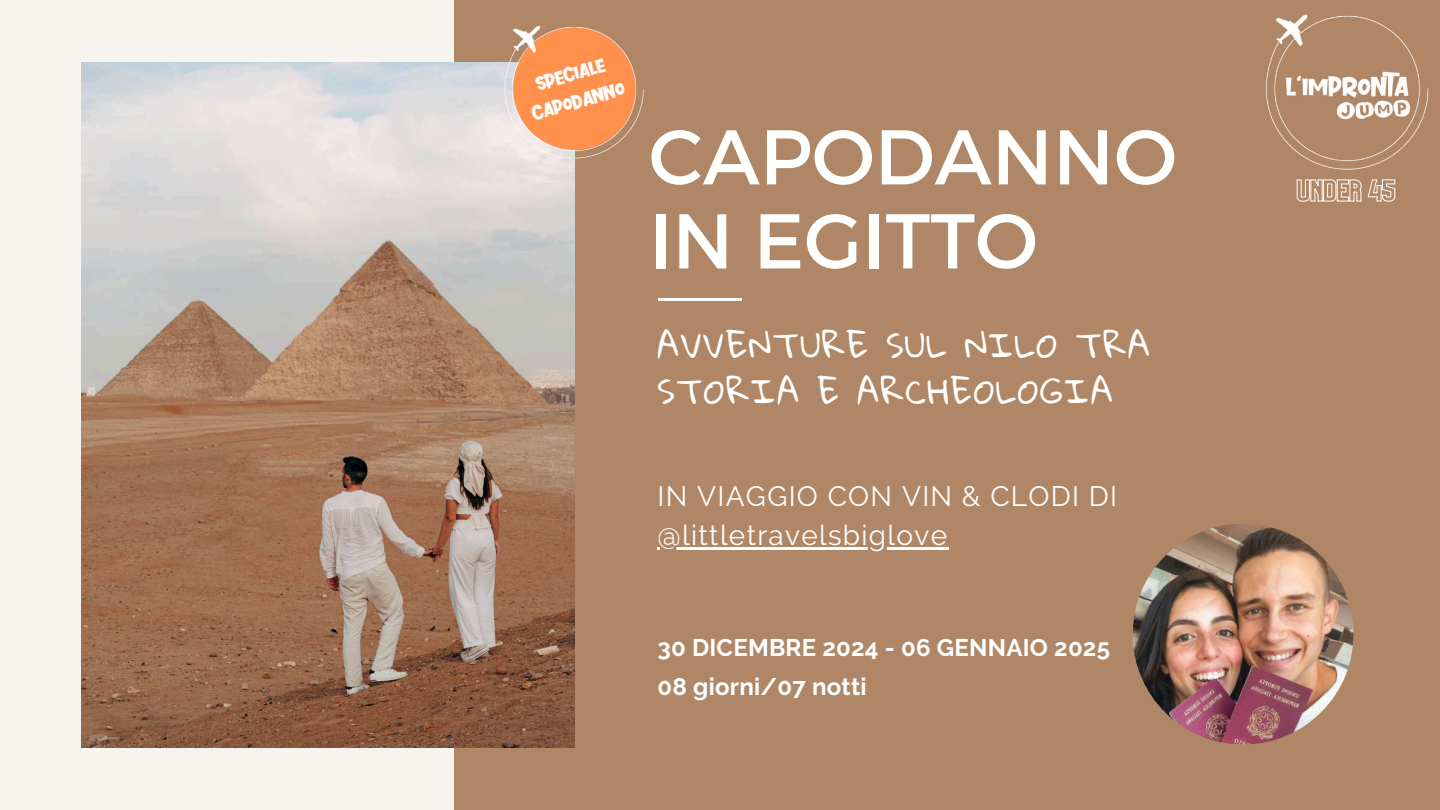
<style>
.page{position:relative;width:1440px;height:810px;background:#f7f4f0}
.page>*{position:absolute;margin:0;border:0;box-sizing:border-box;transform-origin:0 0}
.t1{font:77.4px/84px "Montserrat";color:#fff}
.t2{font:33px/45.8px "Gloria Hallelujah";letter-spacing:.05em;color:#fff}
.t3{font:28px/39px "Raleway";letter-spacing:.045em;color:#fff}
.t4{font:700 24px/39px "Raleway";letter-spacing:.01em;color:#fff}
.t5{font:20.2px/27.8px "Cupid Deer";color:#fdfefe;text-align:center}
</style>
<div class="page">
<div style="left:454px;top:0;width:986px;height:810px;background:#b08766"></div>
<img style="left:81px;top:62px;width:493px;height:686px">
<hr style="left:658px;top:298px;width:84px;height:2px;background:#fff">
<img style="left:1265px;top:14px;width:164px;height:156px">
<hr style="left:658px;top:547px;width:24px;height:2px;background:#fff">
<hr style="left:682px;top:547px;width:267px;height:2px;background:#fff">
<img style="left:1132px;top:524px;width:222px;height:221px">
<img style="left:486px;top:26px;width:158px;height:155px">
<div style="left:521px;top:73px;width:107px;height:46px;background:#ff914d"></div>
<svg style="left:1296px;top:179px;width:100px;height:23px"></svg>
<p class="t5" style="left:520px;top:74px;width:98px;rotate:-16deg">SPECIALE<br>CAPODANNO</p>
<h1 class="t1" style="left:649px;top:111px;width:530px">CAPODANNO<br>IN EGITTO</h1>
<h2 class="t2" style="left:658px;top:324px;width:494px">AVVENTURE SUL NILO TRA<br>STORIA E ARCHEOLOGIA</h2>
<p class="t3" style="left:658px;top:477px;width:461px">IN VIAGGIO CON VIN &amp; CLODI DI @littletravelsbiglove</p>
<p class="t4" style="left:658px;top:628px;width:454px">30 DICEMBRE 2024 - 06 GENNAIO 2025<br>08 giorni/07 notti</p>
</div>
